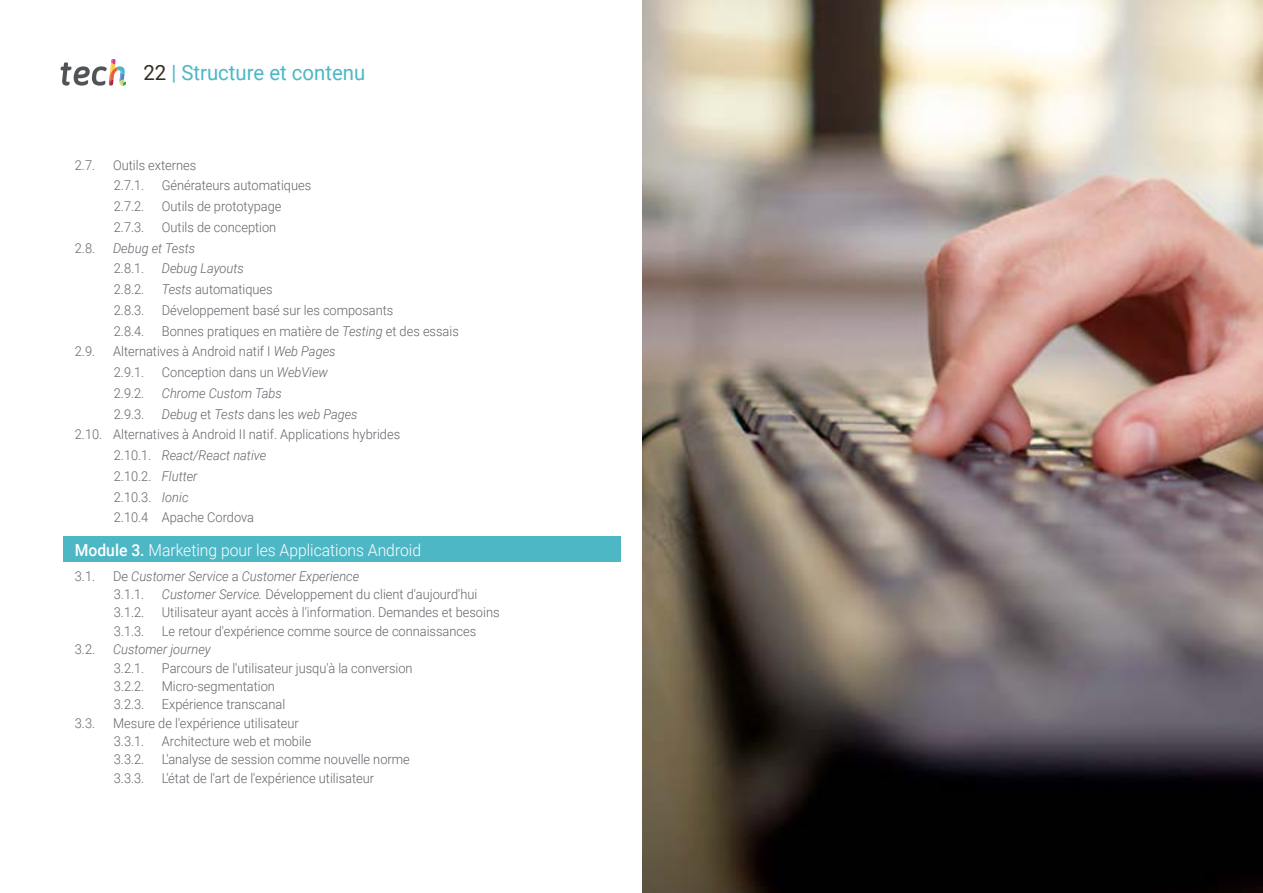
<style>
.page{position:relative;width:1263px;height:893px;background:#fff}
.page>*{position:absolute;margin:0;border:0;box-sizing:border-box;transform-origin:0 0}
.t1{font:21px "Roboto";color:#4db7c5}
.t2{font:300 16.5px "Roboto";color:#fff;scale:.95 1}
.t3{font:300 13.5px/20.7px "Roboto";color:#61646a;scale:.95 1}
.t4{font:italic 300 13.5px/18.3px "Roboto";color:#61646a;scale:.95 1}
.s1{color:#312e20}
.s2{font-style:italic}
.s3{font-style:normal}
.s4{font-weight:500}
</style>
<div class="page">
<svg style="left:61px;top:59px;width:65px;height:27px"></svg>
<div style="left:64px;top:537px;width:557px;height:25px;background:#4db7c5"></div>
<img style="left:642px;top:0;width:621px;height:893px">
<h1 class="t1" style="left:144px;top:57px;width:223px"><span class="s1">22</span> | Structure et contenu</h1>
<p class="t3" style="left:75px;top:154px;width:23px">2.7.</p>
<p class="t3" style="left:113px;top:154px;width:89px">Outils externes<br>2.7.1.</p>
<p class="t3" style="left:162px;top:175px;width:159px">Générateurs automatiques</p>
<p class="t3" style="left:114px;top:195px;width:34px">2.7.2.</p>
<p class="t3" style="left:162px;top:195px;width:127px">Outils de prototypage</p>
<p class="t3" style="left:114px;top:216px;width:34px">2.7.3.</p>
<p class="t3" style="left:162px;top:216px;width:122px">Outils de conception</p>
<p class="t3" style="left:75px;top:237px;width:23px">2.8.</p>
<p class="t4" style="left:113px;top:238px;width:88px">Debug et Tests</p>
<p class="t3" style="left:114px;top:258px;width:34px">2.8.1.</p>
<p class="t4" style="left:162px;top:259px;width:88px">Debug Layouts</p>
<p class="t3" style="left:114px;top:278px;width:34px">2.8.2.</p>
<p class="t3" style="left:162px;top:278px;width:118px"><span class="s2">Tests</span> automatiques</p>
<p class="t3" style="left:114px;top:299px;width:34px">2.8.3.</p>
<p class="t3" style="left:162px;top:299px;width:245px">Développement basé sur les composants</p>
<p class="t3" style="left:114px;top:320px;width:34px">2.8.4.</p>
<p class="t3" style="left:162px;top:320px;width:314px">Bonnes pratiques en matière de <span class="s2">Testing</span> et des essais</p>
<p class="t3" style="left:75px;top:341px;width:23px">2.9.</p>
<p class="t3" style="left:113px;top:341px;width:236px">Alternatives à Android natif I <span class="s2">Web Pages<br></span>2.9.1.</p>
<p class="t3" style="left:162px;top:361px;width:176px">Conception dans un <span class="s2">WebView</span></p>
<p class="t3" style="left:114px;top:382px;width:34px">2.9.2.</p>
<p class="t4" style="left:162px;top:383px;width:128px">Chrome Custom Tabs</p>
<p class="t3" style="left:114px;top:403px;width:34px">2.9.3.</p>
<p class="t4" style="left:162px;top:404px;width:207px">Debug <span class="s3">et</span> Tests <span class="s3">dans les</span> web Pages</p>
<p class="t3" style="left:75px;top:424px;width:344px">2.10. Alternatives à Android II natif. Applications hybrides</p>
<p class="t4" style="left:114px;top:446px;width:162px"><span class="s3">2.10.1.</span> React/React native</p>
<p class="t3" style="left:114px;top:465px;width:90px">2.10.2. <span class="s2">Flutter</span></p>
<p class="t3" style="left:114px;top:486px;width:80px">2.10.3. <span class="s2">Ionic</span></p>
<p class="t3" style="left:114px;top:507px;width:149px">2.10.4 Apache Cordova</p>
<p class="t2" style="left:75px;top:538px;width:366px"><span class="s4">Module 3.</span> Marketing pour les Applications Android</p>
<p class="t3" style="left:75px;top:565px;width:23px">3.1.</p>
<p class="t4" style="left:113px;top:566px;width:261px"><span class="s3">De</span> Customer Service <span class="s3">a</span> Customer Experience<br><span class="s3">3.1.1.</span></p>
<p class="t3" style="left:162px;top:583px;width:334px"><span class="s2">Customer Service.</span> Développement du client d'aujourd'hui</p>
<p class="t3" style="left:114px;top:602px;width:34px">3.1.2.</p>
<p class="t3" style="left:162px;top:602px;width:357px">Utilisateur ayant accès à l'information. Demandes et besoins</p>
<p class="t3" style="left:114px;top:620px;width:34px">3.1.3.</p>
<p class="t3" style="left:162px;top:620px;width:332px">Le retour d'expérience comme source de connaissances</p>
<p class="t3" style="left:75px;top:639px;width:23px">3.2.</p>
<p class="t4" style="left:113px;top:640px;width:104px">Customer journey</p>
<p class="t3" style="left:114px;top:657px;width:34px">3.2.1.</p>
<p class="t3" style="left:162px;top:657px;width:265px">Parcours de l'utilisateur jusqu'à la conversion</p>
<p class="t3" style="left:114px;top:675px;width:34px">3.2.2.</p>
<p class="t3" style="left:162px;top:675px;width:121px">Micro-segmentation</p>
<p class="t3" style="left:114px;top:694px;width:34px">3.2.3.</p>
<p class="t3" style="left:162px;top:694px;width:131px">Expérience transcanal</p>
<p class="t3" style="left:75px;top:712px;width:23px">3.3.</p>
<p class="t3" style="left:113px;top:713px;width:197px;line-height:18.3px">Mesure de l'expérience utilisateur<br>3.3.1.</p>
<p class="t3" style="left:162px;top:730px;width:159px">Architecture web et mobile</p>
<p class="t3" style="left:114px;top:749px;width:34px">3.3.2.</p>
<p class="t3" style="left:162px;top:749px;width:263px">L'analyse de session comme nouvelle norme</p>
<p class="t3" style="left:114px;top:767px;width:34px">3.3.3.</p>
<p class="t3" style="left:162px;top:767px;width:225px">L'état de l'art de l'expérience utilisateur</p>
</div>
